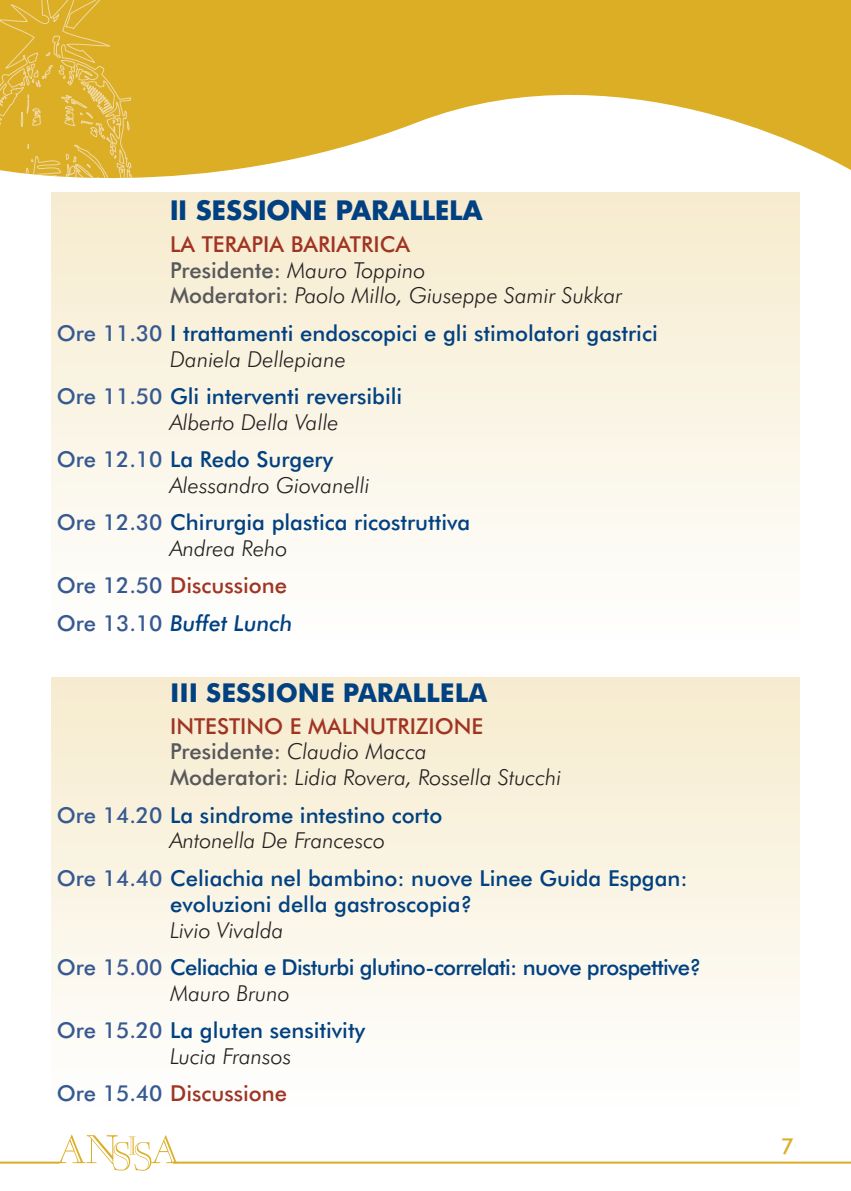
<style>
.page{position:relative;width:851px;height:1191px;background:#fff}
.page>*{position:absolute;margin:0;border:0;box-sizing:border-box;transform-origin:0 0}
.t1{font:700 26px "Futura BT";color:#014181}
.t2{font:700 26px "Futura";color:#014181}
.t3{font:500 22px/25.8px "Futura BT";color:#014181}
.t4{font:italic 300 22px/25.8px "Futura BT";color:#231f20}
.t5{font:500 22px/37.2px "Futura BT";letter-spacing:-.03em;color:#014181}
.t6{font:500 22px/37.2px "Futura BT";color:#375992}
.t7{font:500 22px "Futura BT";color:#dcae26}
.s1{font-weight:500;font-style:normal;color:#a03422}
.s2{font-weight:500;font-style:normal;color:#57585a}
.s3{color:#375992}
.s4{font-weight:300;font-style:italic;color:#231f20}
.s5{font-weight:500;font-style:normal;color:#375992}
.s6{font-weight:500;font-style:normal;color:#014181}
.s7{color:#a03422}
.s8{font-style:italic;color:#014181}
</style>
<div class="page">
<div style="left:51px;top:677px;width:748px;height:429px;background:linear-gradient(to bottom,#f6ebce,#fefefe)"></div>
<div style="left:51px;top:193px;width:748px;height:448px;background:linear-gradient(to bottom,#f6ebcd,#fefefe)"></div>
<svg style="left:57px;top:1134px;width:122px;height:36px"></svg>
<svg style="left:410px;top:0;width:440px;height:207px;fill:#dcae26"></svg>
<svg style="left:0;top:0;width:410px;height:207px;background:#e3be54"></svg>
<hr style="left:0;top:1161px;width:60px;height:2px;background:#dcae26">
<hr style="left:173px;top:1161px;width:677px;height:2px;background:#dcae26">
<p class="t2" style="left:170px;top:198px;width:314px">II SESSIONE PARALLELA</p>
<p class="t4" style="left:170px;top:233px;width:453px"><span class="s1">LA TERAPIA BARIATRICA<br></span><span class="s2">Presidente:</span> Mauro Toppino<br><span class="s2">Moderatori:</span> Paolo Millo, Giuseppe Samir Sukkar</p>
<p class="t3" style="left:170px;top:322px;width:489px;text-indent:-113px"><span class="s3">Ore 11.30</span> I trattamenti endoscopici e gli stimolatori gastrici<br><span class="s4">Daniela Dellepiane</span></p>
<p class="t3" style="left:170px;top:385px;width:233px;text-indent:-113px"><span class="s3">Ore 11.50</span> Gli interventi reversibili<br><span class="s4">Alberto Della Valle</span></p>
<p class="t4" style="left:170px;top:448px;width:201px;text-indent:-113px"><span class="s5">Ore 12.10</span> <span class="s6">La Redo Surgery<br></span>Alessandro Giovanelli</p>
<p class="t3" style="left:170px;top:511px;width:301px;text-indent:-113px"><span class="s3">Ore 12.30</span> Chirurgia plastica ricostruttiva<br><span class="s4">Andrea Reho</span></p>
<p class="t6" style="left:57px;top:569px;width:237px">Ore 12.50 <span class="s7">Discussione<br></span>Ore 13.10 <span class="s8">Buffet Lunch</span></p>
<p class="t1" style="left:170px;top:682px;width:318px">III SESSIONE PARALLELA</p>
<p class="t4" style="left:170px;top:714px;width:393px"><span class="s1">INTESTINO E MALNUTRIZIONE<br></span><span class="s2">Presidente:</span> Claudio Macca<br><span class="s2">Moderatori:</span> Lidia Rovera, Rossella Stucchi</p>
<p class="t3" style="left:170px;top:803px;width:273px;text-indent:-113px"><span class="s3">Ore 14.20</span> La sindrome intestino corto<br><span class="s4">Antonella De Francesco</span></p>
<p class="t3" style="left:170px;top:866px;width:519px;text-indent:-113px"><span class="s3">Ore 14.40</span> Celiachia nel bambino: nuove Linee Guida Espgan: evoluzioni della gastroscopia?</p>
<p class="t5" style="left:57px;top:913px;width:646px;text-indent:113px"><span class="s4">Livio Vivalda<br></span><span class="s3">Ore 15.00</span> Celiachia e Disturbi glutino-correlati: nuove prospettive?</p>
<p class="t3" style="left:57px;top:976px;width:310px;line-height:37.2px;text-indent:113px"><span class="s4">Mauro Bruno<br></span><span class="s3">Ore 15.20</span> La gluten sensitivity</p>
<p class="t4" style="left:57px;top:1039px;width:236px;line-height:37.2px;text-align:right">Lucia Fransos<br><span class="s5">Ore 15.40</span> <span class="s1">Discussione</span></p>
<p class="t7" style="left:780px;top:1137px;width:15px">7</p>
</div>
